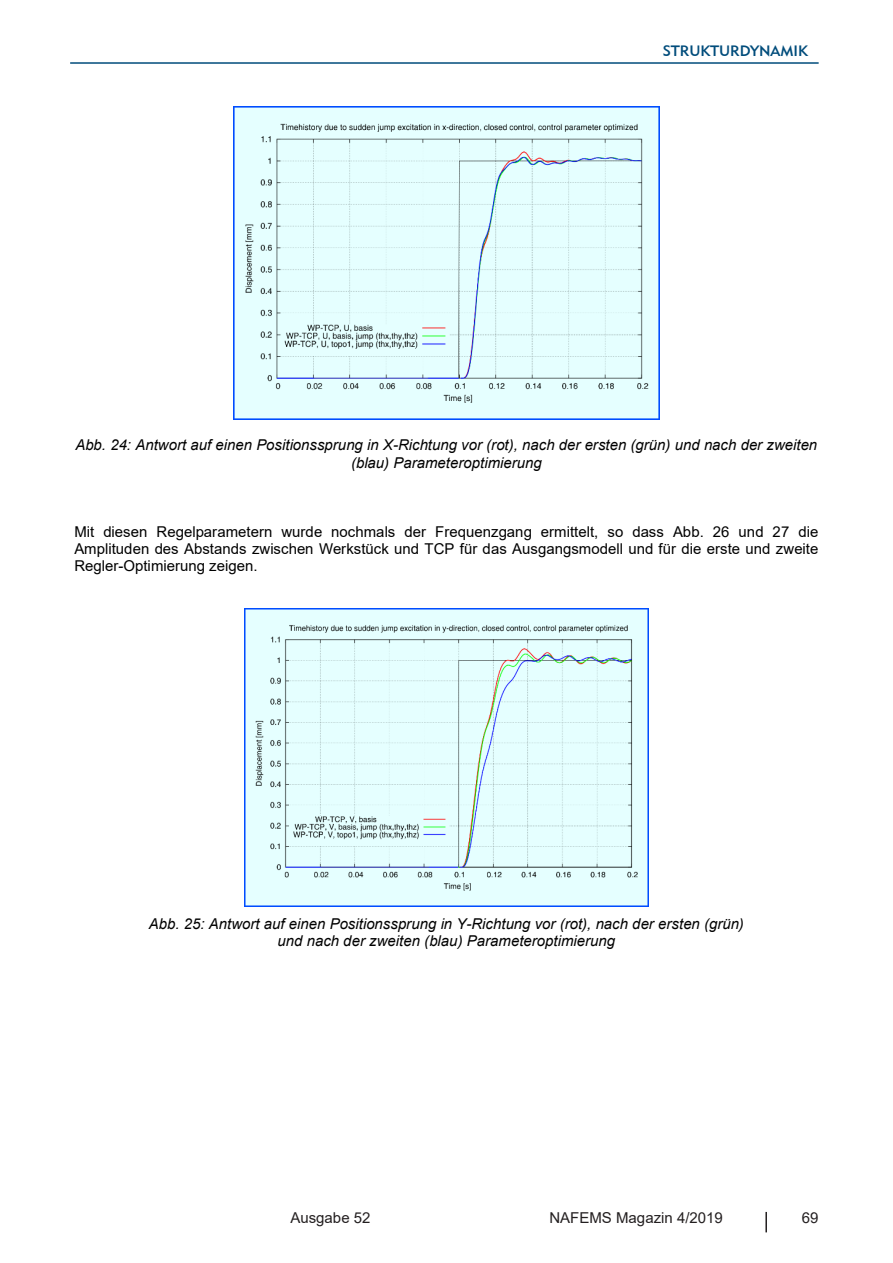
<style>
.page{position:relative;width:893px;height:1263px;background:#fff}
.page>*{position:absolute;margin:0;border:0;box-sizing:border-box;transform-origin:0 0}
.t1{font:italic 15px/17.1px "Arial";color:#000;text-align:center}
.t2{font:15px/17.2px "Arial";color:#000;text-align:justify}
.t3{font:15px "Arial";color:#231f20}
.t4{font:15px "Geometric 415 BT Medium A";color:#004c7b}
</style>
<div class="page">
<hr style="left:765px;top:1212px;width:2px;height:20px;background:#231f20">
<hr style="left:70px;top:62px;width:749px;height:2px;background:#004c7b">
<img style="left:234px;top:106px;width:425px;height:313px">
<img style="left:245px;top:609px;width:403px;height:297px">
<p class="t4" style="left:663px;top:42px;width:147px">STRUKTURDYNAMIK</p>
<p class="t1" style="left:75px;top:437px;width:743px">Abb. 24: Antwort auf einen Positionssprung in X-Richtung vor (rot), nach der ersten (grün) und nach der zweiten (blau) Parameteroptimierung</p>
<p class="t2" style="left:74px;top:523px;width:745px">Mit diesen Regelparametern wurde nochmals der Frequenzgang ermittelt, so dass Abb. 26 und 27 die Amplituden des Abstands zwischen Werkstück und TCP für das Ausgangsmodell und für die erste und zweite Regler-Optimierung zeigen.</p>
<p class="t1" style="left:149px;top:915px;width:596px">Abb. 25: Antwort auf einen Positionssprung in Y-Richtung vor (rot), nach der ersten (grün) und nach der zweiten (blau) Parameteroptimierung</p>
<p class="t3" style="left:290px;top:1207px;width:82px">Ausgabe 52</p>
<p class="t3" style="left:549px;top:1207px;width:175px">NAFEMS Magazin 4/2019</p>
<p class="t3" style="left:802px;top:1207px;width:18px">69</p>
</div>
